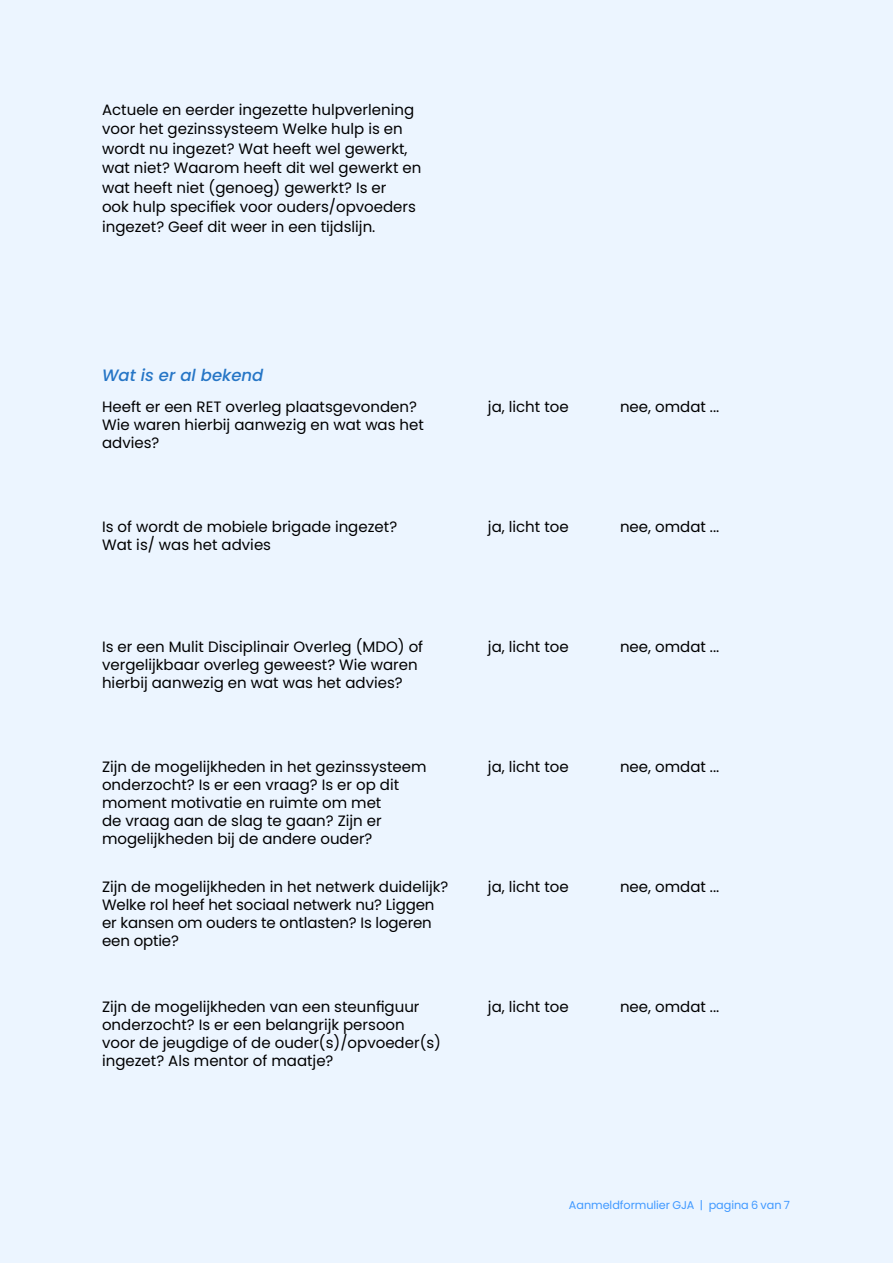
<style>
.page{position:relative;width:893px;height:1263px;background:#ecf5ff}
.page>*{position:absolute;margin:0;border:0;box-sizing:border-box;transform-origin:0 0}
.t1{font:italic 500 16.5px "Poppins";color:#2676c6}
.t2{font:15px/18px "Poppins";color:#000}
.t3{font:11.25px "Poppins";letter-spacing:-.005em;color:#4099ff}
</style>
<div class="page">
<p class="t2" style="left:102px;top:100px;width:321px;line-height:19.5px">Actuele en eerder ingezette hulpverlening voor het gezinssysteem Welke hulp is en wordt nu ingezet? Wat heeft wel gewerkt, wat niet? Waarom heeft dit wel gewerkt en wat heeft niet (genoeg) gewerkt? Is er<br>ook hulp specifiek voor ouders/opvoeders ingezet? Geef dit weer in een tijdslijn.</p>
<p class="t1" style="left:102px;top:365px;width:163px">Wat is er al bekend</p>
<p class="t2" style="left:102px;top:398px;width:323px">Heeft er een RET overleg plaatsgevonden?<br>Wie waren hierbij aanwezig en wat was het advies?</p>
<p class="t2" style="left:102px;top:518px;width:297px">Is of wordt de mobiele brigade ingezet?<br>Wat is/ was het advies</p>
<p class="t2" style="left:102px;top:638px;width:323px">Is er een Mulit Disciplinair Overleg (MDO) of vergelijkbaar overleg geweest? Wie waren hierbij aanwezig en wat was het advies?</p>
<p class="t2" style="left:102px;top:758px;width:326px">Zijn de mogelijkheden in het gezinssysteem onderzocht? Is er een vraag? Is er op dit moment motivatie en ruimte om met<br>de vraag aan de slag te gaan? Zijn er mogelijkheden bij de andere ouder?</p>
<p class="t2" style="left:102px;top:878px;width:348px">Zijn de mogelijkheden in het netwerk duidelijk?<br>Welke rol heef het sociaal netwerk nu? Liggen er kansen om ouders te ontlasten? Is logeren een optie?</p>
<p class="t2" style="left:102px;top:998px;width:341px">Zijn de mogelijkheden van een steunfiguur onderzocht? Is er een belangrijk persoon voor de jeugdige of de ouder(s)/opvoeder(s) ingezet? Als mentor of maatje?</p>
<p class="t2" style="left:488px;top:398px;width:82px">ja, licht toe</p>
<p class="t2" style="left:620px;top:398px;width:101px">nee, omdat ...</p>
<p class="t2" style="left:488px;top:518px;width:82px">ja, licht toe</p>
<p class="t2" style="left:620px;top:518px;width:101px">nee, omdat ...</p>
<p class="t2" style="left:488px;top:638px;width:82px">ja, licht toe</p>
<p class="t2" style="left:620px;top:638px;width:101px">nee, omdat ...</p>
<p class="t2" style="left:488px;top:758px;width:82px">ja, licht toe</p>
<p class="t2" style="left:620px;top:758px;width:101px">nee, omdat ...</p>
<p class="t2" style="left:488px;top:878px;width:82px">ja, licht toe</p>
<p class="t2" style="left:620px;top:878px;width:101px">nee, omdat ...</p>
<p class="t2" style="left:488px;top:998px;width:82px">ja, licht toe</p>
<p class="t2" style="left:620px;top:998px;width:101px">nee, omdat ...</p>
<p class="t3" style="left:569px;top:1198px;width:222px">Aanmeldformulier GJA | pagina 6 van 7</p>
</div>
